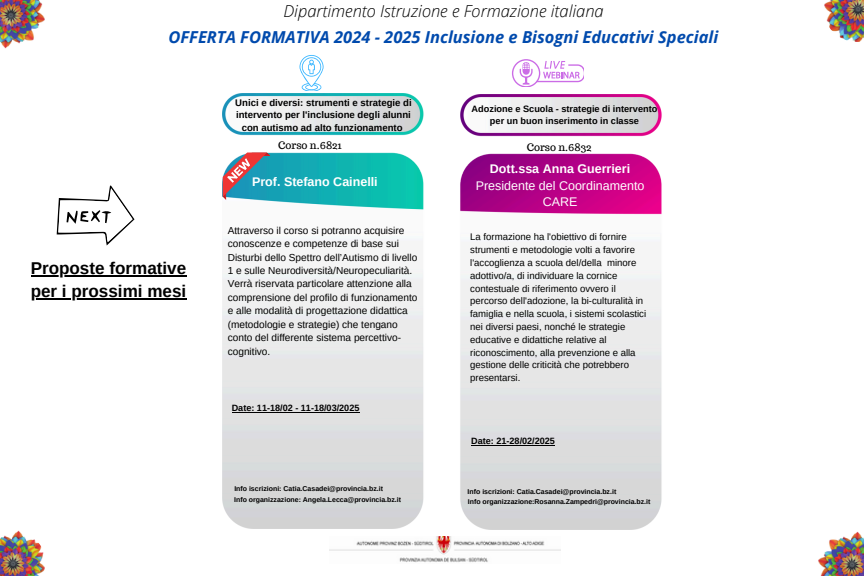
<style>
.page{position:relative;width:864px;height:576px;background:#fff}
.page>*{position:absolute;margin:0;border:0;box-sizing:border-box;transform-origin:0 0}
.t1{font:700 17.2px "Arimo";color:#000}
.t2{font:italic 700 16.4px/26px "Open Sans";color:#004aad;text-align:center}
.t3{font:12.4px/16.8px "Arimo";color:#fff;text-align:center}
.t4{font:700 12.4px "Arimo";color:#fff}
.t5{font:10.4px "Trocchi";color:#000}
.t6{font:10px/13.6px "Arimo";color:#000}
.t7{font:9.6px/12.8px "Arimo";color:#000}
.t8{font:700 9.6px/12.8px "Arimo";color:#000;text-align:center}
.t9{font:700 9.2px/12.4px "Arimo";color:#000;text-align:center}
.t10{font:700 6.8px "Arimo";color:#000}
.s1{font-weight:300;color:#000}
.s2{font-weight:700}
</style>
<div class="page">
<img style="left:460px;top:95px;width:202px;height:435px">
<img style="left:0;top:0;width:45px;height:49px">
<img style="left:818px;top:531px;width:46px;height:45px">
<img style="left:824px;top:0;width:40px;height:42px">
<img style="left:0;top:530px;width:45px;height:46px">
<img style="left:330px;top:537px;width:231px;height:26px">
<svg style="left:512px;top:59px;width:72px;height:27px"></svg>
<hr style="left:471px;top:445px;width:84px;height:1px;background:#000">
<img style="left:223px;top:94px;width:201px;height:435px">
<svg style="left:300px;top:55px;width:23px;height:36px"></svg>
<svg style="left:223px;top:153px;width:44px;height:48px;background:#7d91a1"></svg>
<hr style="left:232px;top:412px;width:128px;height:1px;background:#000">
<svg style="left:57px;top:186px;width:78px;height:59px"></svg>
<hr style="left:31px;top:275px;width:155px;height:2px;background:#000">
<hr style="left:31px;top:298px;width:155px;height:2px;background:#000">
<p class="t2" style="left:169px;top:-2px;width:551px"><span class="s1">Dipartimento Istruzione e Formazione italiana<br></span>OFFERTA FORMATIVA 2024 - 2025 Inclusione e Bisogni Educativi Speciali</p>
<p class="t1" style="left:31px;top:258px;width:157px">Proposte formative</p>
<h5 class="t1" style="left:31px;top:281px;width:157px">per i prossimi mesi</h5>
<p class="t8" style="left:235px;top:96px;width:178px">Unici e diversi: strumenti e strategie di intervento per l'inclusione degli alunni con autismo ad alto funzionamento</p>
<p class="t5" style="left:278px;top:139px;width:65px">Corso n.6821</p>
<p class="t4" style="left:254px;top:171px;width:173px">PIATTAFORMA E-LEARNING</p>
<p class="t4" style="left:252px;top:174px;width:127px">Prof. Stefano Cainelli</p>
<p class="t6" style="left:228px;top:223px;width:191px">Attraverso il corso si potranno acquisire conoscenze e competenze di base sui Disturbi dello Spettro dell’Autismo di livello 1 e sulle Neurodiversità/Neuropeculiarità.<br>Verrà riservata particolare attenzione alla comprensione del profilo di funzionamento e alle modalità di progettazione didattica (metodologie e strategie) che tengano conto del differente sistema percettivo&shy;cognitivo.</p>
<p class="t9" style="left:232px;top:402px;width:129px">Date: 11-18/02 - 11-18/03/2025</p>
<p class="t10" style="left:234px;top:485px;width:150px">Info iscrizioni: Catia.Casadei@provincia.bz.it</p>
<h3 class="t10" style="left:234px;top:496px;width:168px">Info organizzazione: Angela.Lecca@provincia.bz.it</h3>
<p class="t9" style="left:472px;top:103px;width:187px">Adozione e Scuola - strategie di intervento per un buon inserimento in classe</p>
<h1 class="t3" style="left:476px;top:160px;width:170px"><span class="s2">Dott.ssa Anna Guerrieri<br></span>Presidente del Coordinamento<br>CARE</h1>
<p class="t7" style="left:470px;top:231px;width:177px">La formazione ha l'obiettivo di fornire strumenti e metodologie volti a favorire l'accoglienza a scuola del/della minore adottivo/a, di individuare la cornice contestuale di riferimento ovvero il percorso dell'adozione, la bi-culturalità in famiglia e nella scuola, i sistemi scolastici nei diversi paesi, nonché le strategie educative e didattiche relative al riconoscimento, alla prevenzione e alla gestione delle criticità che potrebbero presentarsi.</p>
<p class="t5" style="left:527px;top:141px;width:66px">Corso n.6832</p>
<h4 class="t9" style="left:471px;top:435px;width:85px">Date: 21-28/02/2025</h4>
<p class="t10" style="left:468px;top:488px;width:150px">Info iscrizioni: Catia.Casadei@provincia.bz.it</p>
<h6 class="t10" style="left:468px;top:498px;width:184px">Info organizzazione:Rosanna.Zampedri@provincia.bz.it</h6>
</div>
